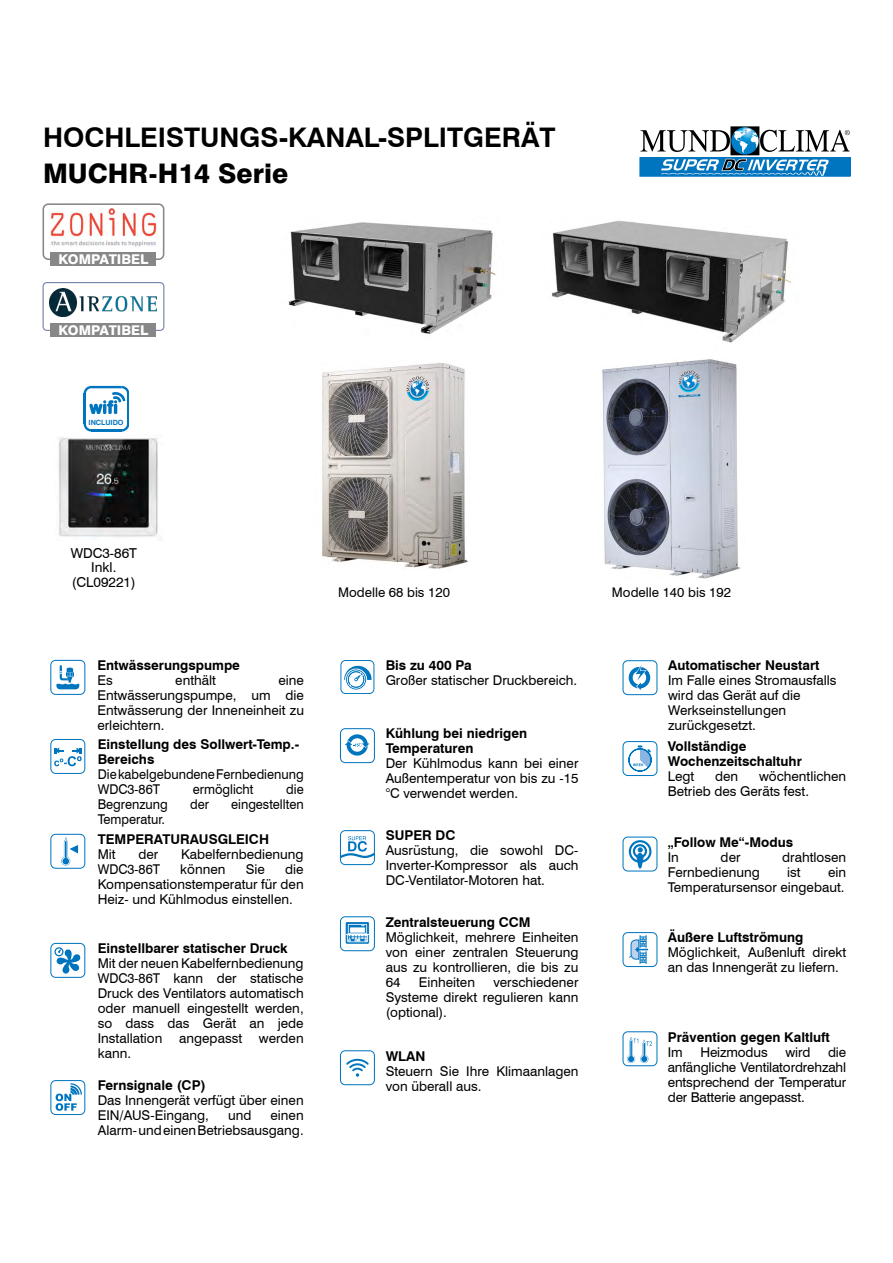
<style>
.page{position:relative;width:893px;height:1263px;background:#fff}
.page>*{position:absolute;margin:0;border:0;box-sizing:border-box;transform-origin:0 0}
.t1{font:700 27px "Swiss 721 BT";color:#000}
.t2{font:800 27px "Swiss 721 BT";color:#000}
.t3{font:13.65px/14.5px "Swiss 721 BT";color:#000;text-align:center}
.t4{font:13.5px/15px "Swiss 721 BT";color:#000;text-align:justify}
.t5{font:700 13.5px/15px "Swiss 721 BT";color:#000}
.t6{font:13.5px/15px "Swiss 721 BT";color:#000;scale:.95 1}
.t7{font:800 13.5px "Swiss 721 BT";color:#fff}
.t8{font:13.2px "Swiss 721 BT";color:#000}
.t9{font:700 7.2px "Swiss 721 BT";color:#0075bf}
</style>
<div class="page">
<div style="left:731px;top:127px;width:28px;height:28px;border:1px solid #000"></div>
<svg style="left:731px;top:127px;width:28px;height:28px"></svg>
<svg style="left:640px;top:129px;width:210px;height:47px"></svg>
<div style="left:43px;top:282px;width:121px;height:49px;border:1px solid #7a86ac;border-radius:4px"></div>
<img style="left:50px;top:289px;width:107px;height:28px">
<div style="left:51px;top:323px;width:105px;height:14px;background:#878787"></div>
<div style="left:43px;top:203px;width:121px;height:57px;border:2px solid #878787;border-radius:5px"></div>
<img style="left:49px;top:208px;width:109px;height:38px">
<div style="left:51px;top:252px;width:105px;height:14px;background:#878787"></div>
<svg style="left:84px;top:386px;width:45px;height:45px"></svg>
<img style="left:58px;top:437px;width:100px;height:100px">
<img style="left:322px;top:363px;width:146px;height:206px">
<img style="left:289px;top:222px;width:207px;height:113px">
<img style="left:602px;top:359px;width:139px;height:220px">
<img style="left:552px;top:221px;width:241px;height:122px">
<svg style="left:622px;top:660px;width:35px;height:35px"></svg>
<svg style="left:622px;top:741px;width:35px;height:35px"></svg>
<svg style="left:622px;top:836px;width:35px;height:35px"></svg>
<svg style="left:622px;top:932px;width:35px;height:35px"></svg>
<svg style="left:622px;top:1031px;width:35px;height:35px"></svg>
<svg style="left:50px;top:660px;width:35px;height:35px"></svg>
<svg style="left:50px;top:739px;width:35px;height:35px"></svg>
<svg style="left:50px;top:834px;width:35px;height:35px"></svg>
<svg style="left:50px;top:943px;width:35px;height:35px"></svg>
<svg style="left:50px;top:1080px;width:35px;height:35px"></svg>
<svg style="left:340px;top:660px;width:34px;height:34px"></svg>
<svg style="left:340px;top:728px;width:35px;height:35px"></svg>
<svg style="left:340px;top:830px;width:35px;height:35px"></svg>
<svg style="left:340px;top:916px;width:35px;height:35px"></svg>
<svg style="left:340px;top:1050px;width:35px;height:35px"></svg>
<h1 class="t1" style="left:43px;top:121px;width:514px">HOCHLEISTUNGS-KANAL-SPLITGERÄT</h1>
<h1 class="t2" style="left:43px;top:157px;width:247px">MUCHR-H14 Serie</h1>
<p class="t7" style="left:58px;top:251px;width:92px">KOMPATIBEL</p>
<p class="t7" style="left:59px;top:322px;width:91px">KOMPATIBEL</p>
<p class="t9" style="left:88px;top:418px;width:37px">INCLUIDO</p>
<p class="t3" style="left:71px;top:545px;width:68px">WDC3-86T<br>Inkl. (CL09221)</p>
<p class="t5" style="left:97px;top:658px;width:144px">Entwässerungspumpe</p>
<p class="t4" style="left:97px;top:673px;width:17px">Es</p>
<p class="t4" style="left:175px;top:673px;width:42px">enthält</p>
<p class="t4" style="left:97px;top:673px;width:208px;text-indent:181px">eine Entwässerungspumpe, um die Entwässerung der Inneneinheit zu erleichtern.</p>
<p class="t5" style="left:98px;top:737px;width:203px">Einstellung des Sollwert-Temp.-<br>Bereichs</p>
<p class="t6" style="left:98px;top:767px;width:218px">Die kabelgebundene Fernbedienung<br>WDC3-86T</p>
<p class="t6" style="left:193px;top:782px;width:65px">ermöglicht</p>
<p class="t6" style="left:286px;top:782px;width:20px">die</p>
<p class="t6" style="left:98px;top:797px;width:75px">Begrenzung</p>
<p class="t6" style="left:190px;top:797px;width:21px">der</p>
<p class="t6" style="left:231px;top:797px;width:78px">eingestellten</p>
<p class="t6" style="left:98px;top:812px;width:72px">Temperatur.</p>
<p class="t5" style="left:98px;top:832px;width:173px">TEMPERATURAUSGLEICH</p>
<p class="t4" style="left:98px;top:847px;width:19px">Mit</p>
<p class="t4" style="left:139px;top:847px;width:21px">der</p>
<p class="t4" style="left:181px;top:847px;width:124px">Kabelfernbedienung</p>
<p class="t6" style="left:98px;top:862px;width:67px">WDC3-86T</p>
<p class="t4" style="left:180px;top:862px;width:47px">können</p>
<p class="t4" style="left:246px;top:862px;width:21px">Sie</p>
<p class="t4" style="left:98px;top:862px;width:207px;text-indent:187px">die Kompensationstemperatur für den Heiz- und Kühlmodus einstellen.</p>
<p class="t5" style="left:98px;top:941px;width:191px">Einstellbarer statischer Druck</p>
<p class="t4" style="left:98px;top:956px;width:207px">Mit der neuen Kabelfernbedienung WDC3-86T kann der statische Druck des Ventilators automatisch oder manuell eingestellt werden, so dass das Gerät an jede Installation angepasst werden kann.</p>
<p class="t5" style="left:98px;top:1078px;width:109px">Fernsignale (CP)</p>
<p class="t4" style="left:98px;top:1093px;width:207px">Das Innengerät verfügt über einen<br>EIN/AUS-Eingang,</p>
<p class="t4" style="left:98px;top:1108px;width:207px;text-align:right">einen<br>Alarm- und einen Betriebsausgang.</p>
<p class="t4" style="left:228px;top:1108px;width:25px">und</p>
<p class="t8" style="left:338px;top:585px;width:113px">Modelle 68 bis 120</p>
<p class="t8" style="left:612px;top:585px;width:121px">Modelle 140 bis 192</p>
<p class="t5" style="left:386px;top:658px;width:88px">Bis zu 400 Pa</p>
<p class="t4" style="left:386px;top:673px;width:193px">Großer statischer Druckbereich.</p>
<p class="t5" style="left:386px;top:726px;width:143px">Kühlung bei niedrigen<br>Temperaturen</p>
<p class="t4" style="left:386px;top:756px;width:194px">Der Kühlmodus kann bei einer Außentemperatur von bis zu -15 °C verwendet werden.</p>
<p class="t5" style="left:386px;top:828px;width:71px">SUPER DC</p>
<p class="t4" style="left:386px;top:843px;width:194px">Ausrüstung, die sowohl DC-Inverter-Kompressor als auch DC-Ventilator-Motoren hat.</p>
<p class="t5" style="left:386px;top:914px;width:146px">Zentralsteuerung CCM</p>
<p class="t4" style="left:386px;top:929px;width:194px">Möglichkeit, mehrere Einheiten von einer zentralen Steuerung aus zu kontrollieren, die bis zu 64</p>
<p class="t4" style="left:386px;top:974px;width:194px;text-indent:108px">verschiedener Systeme direkt regulieren kann (optional).</p>
<p class="t5" style="left:386px;top:1048px;width:41px">WLAN</p>
<p class="t4" style="left:386px;top:1063px;width:194px">Steuern Sie Ihre Klimaanlagen von überall aus.</p>
<p class="t4" style="left:419px;top:974px;width:58px">Einheiten</p>
<p class="t5" style="left:668px;top:658px;width:153px">Automatischer Neustart</p>
<p class="t4" style="left:668px;top:673px;width:170px;text-align:left">Im Falle eines Stromausfalls wird das Gerät auf die<br>Werkseinstellungen zurückgesetzt.</p>
<p class="t5" style="left:668px;top:739px;width:136px">Vollständige<br>Wochenzeitschaltuhr</p>
<p class="t4" style="left:668px;top:769px;width:28px">Legt</p>
<p class="t4" style="left:715px;top:769px;width:25px">den</p>
<p class="t4" style="left:668px;top:769px;width:180px;text-indent:91px">wöchentlichen<br>Betrieb des Geräts fest.</p>
<p class="t5" style="left:668px;top:834px;width:127px">„Follow Me“-Modus</p>
<p class="t4" style="left:668px;top:849px;width:13px">In</p>
<p class="t4" style="left:721px;top:849px;width:21px">der</p>
<p class="t4" style="left:782px;top:849px;width:65px">drahtlosen</p>
<p class="t4" style="left:668px;top:864px;width:94px">Fernbedienung</p>
<p class="t4" style="left:787px;top:864px;width:15px">ist</p>
<p class="t4" style="left:668px;top:864px;width:180px;text-align:right">ein<br>Temperatursensor eingebaut.</p>
<p class="t5" style="left:668px;top:930px;width:137px">Äußere Luftströmung</p>
<p class="t4" style="left:668px;top:945px;width:180px">Möglichkeit, Außenluft direkt an das Innengerät zu liefern.</p>
<p class="t5" style="left:668px;top:1029px;width:164px">Prävention gegen Kaltluft</p>
<p class="t4" style="left:668px;top:1044px;width:16px">Im</p>
<p class="t4" style="left:700px;top:1044px;width:69px">Heizmodus</p>
<p class="t4" style="left:785px;top:1044px;width:26px">wird</p>
<p class="t4" style="left:668px;top:1044px;width:180px;text-indent:160px">die anfängliche Ventilatordrehzahl entsprechend der Temperatur der Batterie angepasst.</p>
</div>
